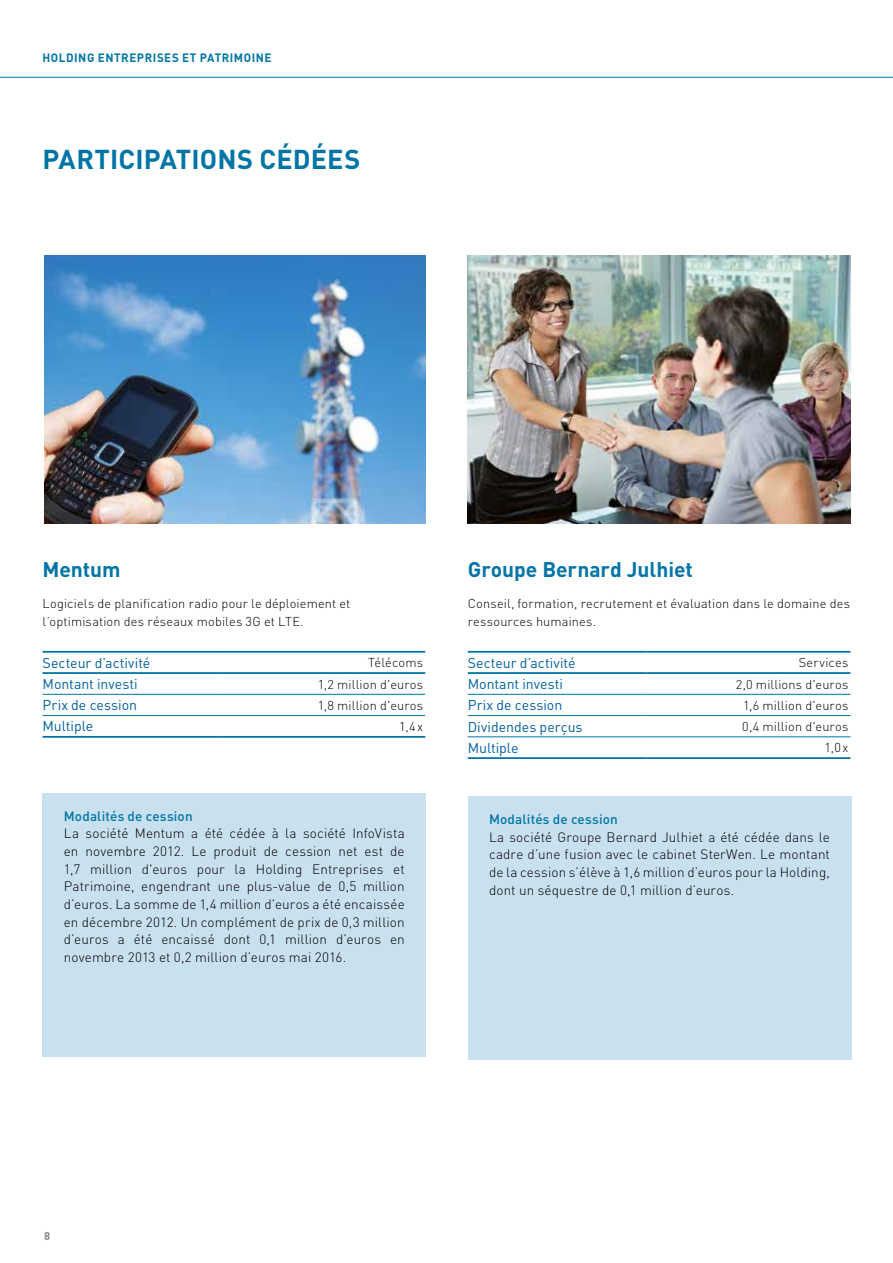
<style>
.page{position:relative;width:893px;height:1263px;background:#fff}
.page>*{position:absolute;margin:0;border:0;box-sizing:border-box;transform-origin:0 0}
.t1{font:700 27px "DIN Pro";letter-spacing:.005em;color:#0075a5}
.t2{font:700 21px "DIN Pro";letter-spacing:-.005em;color:#0075a5}
.t3{font:14.1px "DIN Pro";color:#005f9f}
.t4{font:300 13.5px/17.7px "DIN Pro";letter-spacing:.01em;color:#000;text-align:justify}
.t5{font:500 13.5px "DIN Pro";letter-spacing:.01em;color:#0075a5}
.t6{font:300 12.75px/18px "DIN Pro";letter-spacing:.015em;color:#000}
.t7{font:700 12px "DIN Pro";letter-spacing:.05em;color:#0075a5;scale:.96 1}
.t8{font:700 11.25px "DIN Pro";color:#878787}
.s1{font-size:13.5px}
</style>
<div class="page">
<hr style="left:0;top:77px;width:893px;height:1px;background:#0075a5">
<img style="left:44px;top:255px;width:381px;height:268px">
<img style="left:468px;top:255px;width:382px;height:268px">
<hr style="left:43px;top:651px;width:178px;height:2px;background:#0075a5">
<hr style="left:221px;top:651px;width:204px;height:2px;background:#0075a5">
<hr style="left:43px;top:672px;width:178px;height:2px;background:#0075a5">
<hr style="left:221px;top:672px;width:204px;height:2px;background:#0075a5">
<hr style="left:43px;top:694px;width:178px;height:1px;background:#0075a5">
<hr style="left:221px;top:694px;width:204px;height:1px;background:#0075a5">
<hr style="left:43px;top:715px;width:178px;height:1px;background:#0075a5">
<hr style="left:221px;top:715px;width:204px;height:1px;background:#0075a5">
<hr style="left:43px;top:736px;width:178px;height:2px;background:#0075a5">
<hr style="left:221px;top:736px;width:204px;height:2px;background:#0075a5">
<div style="left:43px;top:793px;width:383px;height:264px;background:#c9e0ef"></div>
<hr style="left:468px;top:651px;width:178px;height:2px;background:#0075a5">
<hr style="left:646px;top:651px;width:204px;height:2px;background:#0075a5">
<hr style="left:468px;top:672px;width:178px;height:2px;background:#0075a5">
<hr style="left:646px;top:672px;width:204px;height:2px;background:#0075a5">
<hr style="left:468px;top:694px;width:178px;height:1px;background:#0075a5">
<hr style="left:646px;top:694px;width:204px;height:1px;background:#0075a5">
<hr style="left:468px;top:715px;width:178px;height:1px;background:#0075a5">
<hr style="left:468px;top:736px;width:178px;height:1px;background:#0075a5">
<hr style="left:646px;top:715px;width:204px;height:1px;background:#0075a5">
<hr style="left:646px;top:736px;width:204px;height:1px;background:#0075a5">
<hr style="left:468px;top:757px;width:178px;height:2px;background:#0075a5">
<hr style="left:646px;top:757px;width:204px;height:2px;background:#0075a5">
<div style="left:468px;top:796px;width:383px;height:264px;background:#c9e0ef"></div>
<p class="t7" style="left:43px;top:48px;width:240px">HOLDING ENTREPRISES ET PATRIMOINE</p>
<h1 class="t1" style="left:43px;top:137px;width:319px">PARTICIPATIONS CÉDÉES</h1>
<h2 class="t2" style="left:43px;top:552px;width:80px">Mentum</h2>
<p class="t6" style="left:43px;top:593px;width:309px">Logiciels de planification radio pour le déploiement et l’optimisation des réseaux mobiles 3G et LTE.</p>
<p class="t3" style="left:43px;top:652px;width:109px">Secteur d’activité</p>
<p class="t6" style="left:368px;top:652px;width:56px">Télécoms</p>
<p class="t3" style="left:43px;top:673px;width:97px">Montant investi</p>
<p class="t6" style="left:318px;top:674px;width:107px">1,2 million d'euros</p>
<p class="t3" style="left:43px;top:694px;width:96px">Prix de cession</p>
<p class="t6" style="left:318px;top:695px;width:107px">1,8 million d'euros</p>
<p class="t3" style="left:43px;top:715px;width:52px">Multiple</p>
<p class="t6" style="left:399px;top:716px;width:25px">1,4x</p>
<p class="t5" style="left:64px;top:805px;width:130px">Modalités de cession</p>
<p class="t4" style="left:64px;top:823px;width:342px">La société Mentum a été cédée à la société InfoVista en novembre 2012. Le produit de cession net est de 1,7 million d'euros pour la Holding Entreprises et Patrimoine, engendrant une plus-value de 0,5 million d’euros. La somme de 1,4 million d'euros a été encaissée en décembre 2012. Un complément de prix de 0,3 million d’euros a été encaissé dont 0,1 million d’euros en novembre 2013 et 0,2 million d’euros mai 2016.</p>
<h2 class="t2" style="left:468px;top:552px;width:227px">Groupe Bernard Julhiet</h2>
<p class="t6" style="left:468px;top:593px;width:384px">Conseil, formation, recrutement et évaluation dans le domaine des ressources humaines<span class="s1">.</span></p>
<p class="t3" style="left:468px;top:652px;width:109px">Secteur d’activité</p>
<p class="t6" style="left:799px;top:652px;width:51px">Services</p>
<p class="t3" style="left:468px;top:673px;width:97px">Montant investi</p>
<p class="t6" style="left:736px;top:674px;width:114px">2,0 millions d'euros</p>
<p class="t3" style="left:468px;top:694px;width:96px">Prix de cession</p>
<p class="t6" style="left:743px;top:695px;width:107px">1,6 million d'euros</p>
<p class="t3" style="left:468px;top:715px;width:116px">Dividendes perçus</p>
<p class="t6" style="left:742px;top:716px;width:108px">0,4 million d'euros</p>
<p class="t3" style="left:468px;top:736px;width:52px">Multiple</p>
<p class="t6" style="left:825px;top:737px;width:25px">1,0x</p>
<p class="t5" style="left:489px;top:808px;width:130px">Modalités de cession</p>
<p class="t4" style="left:489px;top:827px;width:342px">La société Groupe Bernard Julhiet a été cédée dans le cadre d’une fusion avec le cabinet SterWen. Le montant de la cession s’élève à 1,6 million d’euros pour la Holding, dont un séquestre de 0,1 million d’euros.</p>
<p class="t8" style="left:44px;top:1227px;width:8px">8</p>
</div>
